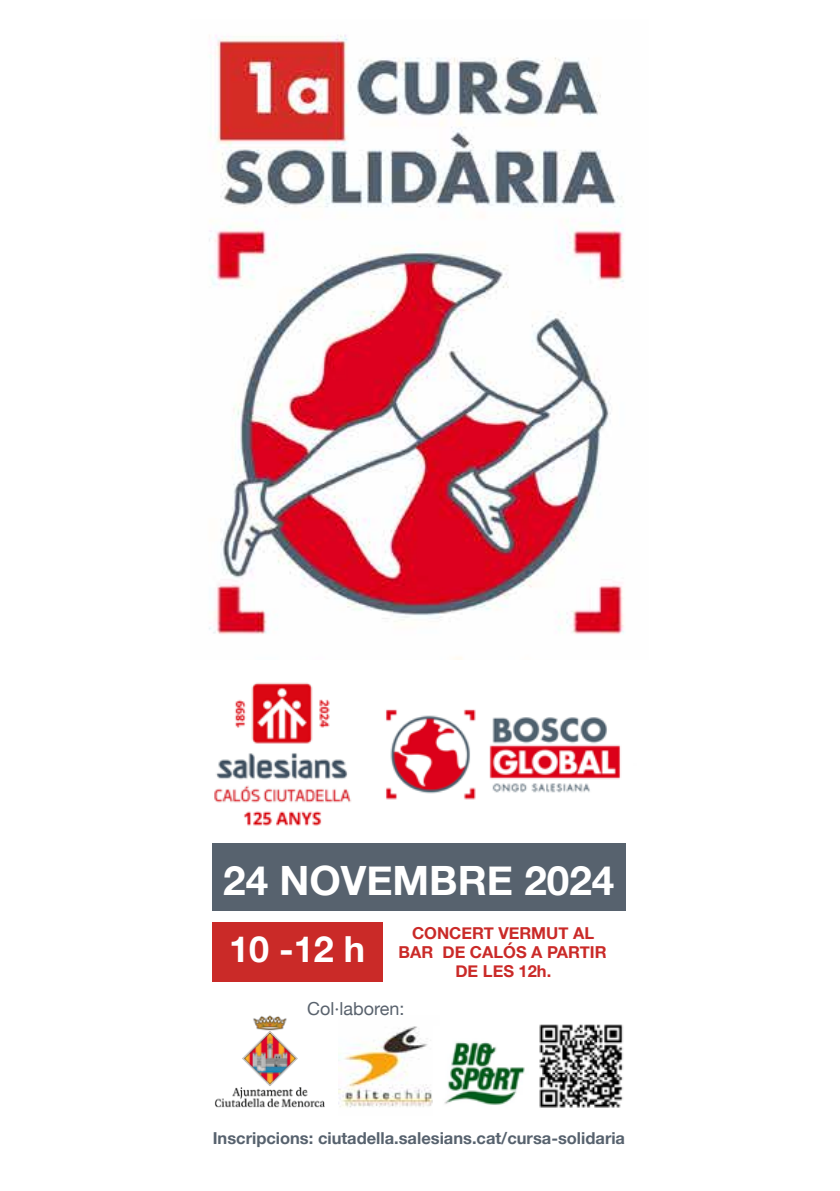
<style>
.page{position:relative;width:840px;height:1191px;background:#fff}
.page>*{position:absolute;margin:0;border:0;box-sizing:border-box;transform-origin:0 0}
.t1{font:700 40.4px "Helvetica Neue";color:#fff}
.t2{font:700 36px "Helvetica Neue";color:#fff}
.t3{font:18px "Helvetica Neue";color:#59626d}
.t4{font:700 16.4px "Helvetica Neue";color:#57626e}
.t5{font:700 16.4px/19.4px "Helvetica Neue";color:#ca2a28;text-align:center}
</style>
<div class="page">
<div style="left:212px;top:922px;width:170px;height:59px;background:#ca2a28"></div>
<img style="left:209px;top:34px;width:415px;height:625px">
<img style="left:214px;top:682px;width:137px;height:144px">
<div style="left:212px;top:843px;width:413px;height:68px;background:#57626e"></div>
<img style="left:386px;top:709px;width:235px;height:91px">
<img style="left:539px;top:1024px;width:84px;height:84px">
<img style="left:351px;top:1026px;width:82px;height:81px">
<img style="left:444px;top:1042px;width:81px;height:63px">
<img style="left:214px;top:1015px;width:137px;height:93px">
<h1 class="t1" style="left:223px;top:849px;width:392px">24 NOVEMBRE 2024</h1>
<h2 class="t2" style="left:229px;top:921px;width:137px">10 -12 h</h2>
<p class="t5" style="left:398px;top:923px;width:209px">CONCERT VERMUT AL<br>BAR DE CALÓS A PARTIR<br>DE LES 12h.</p>
<p class="t3" style="left:307px;top:995px;width:99px">Col·laboren:</p>
<p class="t4" style="left:213px;top:1124px;width:413px">Inscripcions: ciutadella.salesians.cat/cursa-solidaria</p>
</div>
